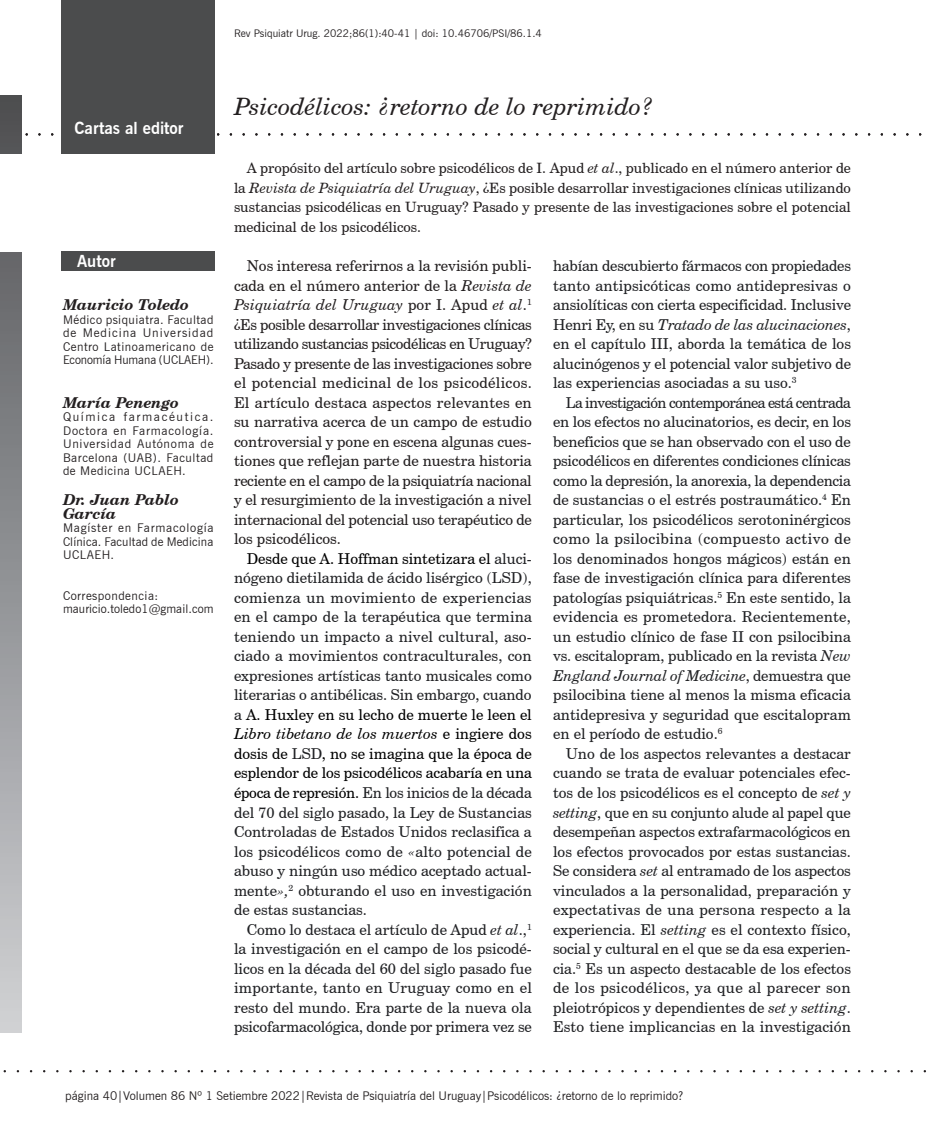
<style>
.page{position:relative;width:936px;height:1132px;background:#fff}
.page>*{position:absolute;margin:0;border:0;box-sizing:border-box;transform-origin:0 0}
._01_titulo_articulo{font:italic 24px "Century Schoolbook BT";color:#231f20}
.t1{font:700 16.5px "News Gothic BT";color:#fff}
._04_texto_corrido{font:15px/19.5px "Century Schoolbook BT";color:#202124;text-align:justify}
._04_texto_corrido-2{font:15px/19.5px "Century Schoolbook BT";letter-spacing:-.01em;color:#231f20;text-align:justify}
._06_autor{font:italic 700 15px/13.5px "Century Schoolbook BT";color:#231f20}
._04_texto_corrido-3{font:14.25px/19.5px "Century Schoolbook BT";color:#231f20;text-align:justify}
._04_notas{font:12px/13.5px "News Gothic BT";letter-spacing:.01em;color:#231f20;text-align:justify}
._04_notas-2{font:12px "News Gothic BT";letter-spacing:.04em;color:#231f20}
._04_texto_corrido-4{font:10.5px "News Gothic BT";color:#231f20}
.s1{font-style:inherit}
.s2{font-style:italic}
.s3{color:#000}
.s4{font-style:italic;color:#000}
</style>
<div class="page">
<div style="left:62px;top:0;width:153px;height:154px;background:#4b4c4d"></div>
<div style="left:62px;top:251px;width:153px;height:20px;background:#4b4c4d"></div>
<svg style="left:0;top:95px;width:21px;height:936px;background:#959699"></svg>
<div style="left:0;top:154px;width:31px;height:97px;background:#fff"></div>
<p class="_04_texto_corrido-4" style="left:234px;top:27px;width:309px">Rev Psiquiatr Urug. 2022;86(1):40-41 | doi<span class="s1">: 10.46706/PSI/86.1.4</span></p>
<p class="t1" style="left:74px;top:118px;width:87px">Información</p>
<p class="t1" style="left:74px;top:118px;width:111px">Cartas al editor</p>
<p class="t1" style="left:77px;top:250px;width:40px">Autor</p>
<p class="_06_autor" style="left:63px;top:297px;width:127px">Mauricio Toledo</p>
<p class="_04_notas" style="left:63px;top:312px;width:152px">Médico psiquiatra. Facultad de Medicina Universidad Centro Latinoamericano de Economía Humana (UCLAEH).</p>
<p class="_06_autor" style="left:63px;top:395px;width:118px">María Penengo</p>
<p class="_04_notas" style="left:63px;top:410px;width:152px">Química farmacéutica.<br>Doctora en Farmacología.<br>Universidad Autónoma de Barcelona (UAB). Facultad de Medicina UCLAEH.</p>
<p class="_06_autor" style="left:63px;top:492px;width:117px">Dr. Juan Pablo<br>García</p>
<p class="_04_notas" style="left:63px;top:521px;width:152px">Magíster en Farmacología Clínica. Facultad de Medicina UCLAEH.</p>
<p class="_04_notas-2" style="left:63px;top:588px;width:97px">Correspondencia:</p>
<p class="_04_notas" style="left:63px;top:602px;width:152px">mauricio.toledo1@gmail.com</p>
<p class="_01_titulo_articulo" style="left:234px;top:91px;width:420px">Psicodélicos: ¿retorno de lo reprimido?</p>
<p class="_04_texto_corrido-3" style="left:234px;top:158px;width:618px;text-indent:13px">A propósito del artículo sobre psicodélicos de I. Apud <span class="s2">et al</span>., publicado en el número anterior de la <span class="s2">Revista de Psiquiatría del Uruguay</span>, ¿Es posible desarrollar investigaciones clínicas utilizando sustancias psicodélicas en Uruguay? Pasado y presente de las investigaciones sobre el potencial medicinal de los psicodélicos.</p>
<p class="_04_texto_corrido" style="left:553px;top:256px;width:299px">habían descubierto fármacos con propiedades tanto antipsicóticas como antidepresivas o ansiolíticas con cierta especificidad. Inclusive Henri Ey, en su <span class="s2">Tratado de las alucinaciones</span>, en el capítulo III, aborda la temática de los alucinógenos y el potencial valor subjetivo de las experiencias asociadas a su uso.<sup>3</sup></p>
<p class="_04_texto_corrido" style="left:553px;top:392px;width:299px;text-indent:13px">La investigación contemporánea está centrada en los efectos no alucinatorios, es decir, en los beneficios que se han observado con el uso de psicodélicos en diferentes condiciones clínicas como la depresión, la anorexia, la dependencia de sustancias o el estrés postraumático.<sup>4</sup> En particular, los psicodélicos serotoninérgicos como la psilocibina (compuesto activo de los denominados hongos mágicos) están en fase de investigación clínica para diferentes patologías psiquiátricas.<sup>5</sup> En este sentido, la evidencia es prometedora. Recientemente, un estudio clínico de fase II con psilocibina vs. escitalopram, publicado en la revista <span class="s2">New England Journal of Medicine</span>, demuestra que psilocibina tiene al menos la misma eficacia antidepresiva y seguridad que escitalopram en el período de estudio.<sup>6</sup></p>
<p class="_04_texto_corrido" style="left:553px;top:743px;width:299px;text-indent:13px">Uno de los aspectos relevantes a destacar cuando se trata de evaluar potenciales efec&shy;tos de los psicodélicos es el concepto de <span class="s2">set y setting</span>, que en su conjunto alude al papel que desempeñan aspectos extrafarmacológicos en los efectos provocados por estas sustancias.<br>Se considera <span class="s2">set</span> al entramado de los aspectos vinculados a la personalidad, preparación y expectativas de una persona respecto a la experiencia. El <span class="s2">setting</span> es el contexto físico, social y cultural en el que se da esa experien&shy;cia.<sup>5</sup> Es un aspecto destacable de los efectos de los psicodélicos, ya que al parecer son pleiotrópicos y dependientes de <span class="s2">set y setting</span>.<br>Esto tiene implicancias en la investigación</p>
<p class="_04_texto_corrido-2" style="left:234px;top:256px;width:299px;text-indent:13px">Nos interesa referirnos a la revisión publi&shy;cada en el número anterior de la <span class="s2">Revista de Psiquiatría del Uruguay</span> por I. Apud <span class="s2">et al</span>.<sup>1 </sup>¿Es posible desarrollar investigaciones clínicas utilizando sustancias psicodélicas en Uruguay?<br>Pasado y presente de las investigaciones sobre el potencial medicinal de los psicodélicos.<br>El artículo destaca aspectos relevantes en su narrativa acerca de un campo de estudio controversial y pone en escena algunas cues&shy;tiones que reflejan parte de nuestra historia reciente en el campo de la psiquiatría nacional y el resurgimiento de la investigación a nivel internacional del potencial uso terapéutico de los psicodélicos.</p>
<p class="_04_texto_corrido" style="left:234px;top:548px;width:299px;text-indent:13px"><span class="s3">Desde que A. Hoffman sintetizara el</span> aluci&shy;nógeno dietilamida de ácido lisérgico (LSD), comienza un movimiento de experiencias en el campo de la terapéutica que termina teniendo un impacto a nivel cultural, aso&shy;ciado a movimientos contraculturales, con expresiones artísticas tanto musicales como literarias o antibélicas. Sin embargo, cuando a <span class="s3">A. Huxley en su lecho de muerte le leen el </span><span class="s4">Libro tibetano de los muertos</span> <span class="s3">e ingiere dos dosis de</span> LSD<span class="s3">, no se imagina que la época de esplendor de los psicodélicos acabaría en una época de represión.</span> En los inicios de la década del 70 del siglo pasado, la Ley de Sustancias Controladas de Estados Unidos reclasifica a los psicodélicos como de <span class="s2">«</span>alto potencial de abuso y ningún uso médico aceptado actual&shy;mente<span class="s2">»,</span><sup>2</sup> obturando el uso en investigación de estas sustancias.</p>
<p class="_04_texto_corrido" style="left:234px;top:919px;width:299px;text-indent:13px">Como lo destaca el artículo de Apud <span class="s2">et al</span>.,<sup>1 </sup>la investigación en el campo de los psicodé&shy;licos en la década del 60 del siglo pasado fue importante, tanto en Uruguay como en el resto del mundo. Era parte de la nueva ola psicofarmacológica, donde por primera vez se</p>
<p class="_04_notas" style="left:65px;top:1088px;width:619px">página 40|Volumen 86 Nº 1 Setiembre 2022|Revista de Psiquiatría del Uruguay|Psicodélicos: ¿retorno de lo reprimido?</p>
</div>
